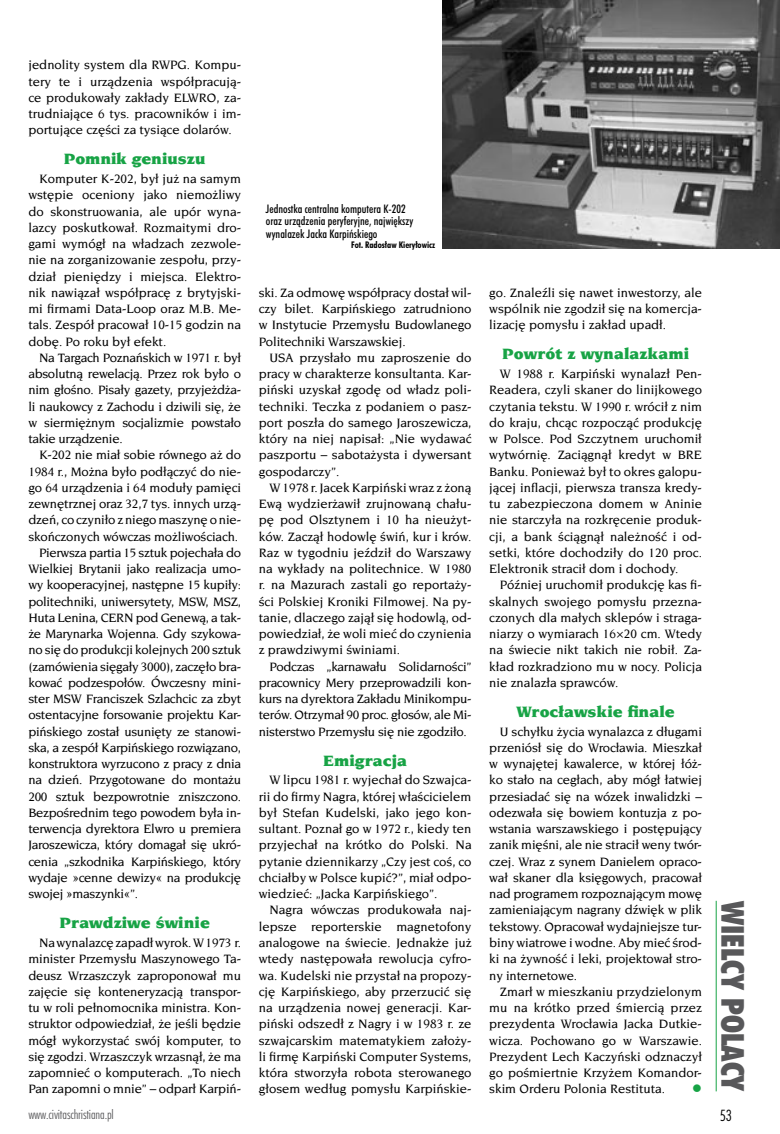
<style>
.page{position:relative;width:780px;height:1134px;background:#fff}
.page>*{position:absolute;margin:0;border:0;box-sizing:border-box;transform-origin:0 0}
.t1{font:30px "Futura X Blk Cn PL";color:#58585a}
.t2{font:900 16.25px "ITC Novarese LTCE";color:#17a345}
.t3{font:15px "Futura Lt Cn PL";color:#000}
.t4{font:500 13.12px/16.2px "ITC Novarese LTCE";letter-spacing:-.01em;color:#000;text-align:justify}
.t5{font:13.12px "Wingdings";color:#17a345}
.t6{font:12.5px "Futura Lt Cn PL";color:#58585a}
.t7{font:11.25px/12.5px "Futura Md Cn PL";color:#000}
.t8{font:8.75px "Futura Bd Cn PL";color:#000}
</style>
<div class="page">
<hr style="left:716px;top:901px;width:1px;height:190px;background:#17a345">
<img style="left:442px;top:0;width:338px;height:248px">
<p class="t4" style="left:28px;top:57px;width:214px">jednolity system dla RWPG. Kompu&shy;tery te i urządzenia współpracują&shy;ce produkowały zakłady ELWRO, za&shy;trudniające 6 tys. pracowników i im&shy;portujące części za tysiące dolarów.</p>
<p class="t2" style="left:64px;top:150px;width:143px">Pomnik geniuszu</p>
<p class="t4" style="left:28px;top:171px;width:214px;text-indent:11px">Komputer K-202, był już na samym wstępie oceniony jako niemożliwy do skonstruowania, ale upór wyna&shy;lazcy poskutkował. Rozmaitymi dro&shy;gami wymógł na władzach zezwole&shy;nie na zorganizowanie zespołu, przy&shy;dział pieniędzy i miejsca. Elektro&shy;nik nawiązał współpracę z brytyjski&shy;mi firmami Data-Loop oraz M.B. Me&shy;tals. Zespół pracował 10-15 godzin na dobę. Po roku był efekt.</p>
<p class="t4" style="left:28px;top:349px;width:214px;text-indent:11px">Na Targach Poznańskich w 1971 r. był absolutną rewelacją. Przez rok było o nim głośno. Pisały gazety, przyjeżdża&shy;li naukowcy z Zachodu i dziwili się, że w siermiężnym socjalizmie powstało takie urządzenie.</p>
<p class="t4" style="left:39px;top:447px;width:203px">K-202 nie miał sobie równego aż do</p>
<p class="t4" style="left:28px;top:463px;width:214px">1984 r., Można było podłączyć do nie-</p>
<p class="t4" style="left:28px;top:479px;width:214px">go 64 urządzenia i 64 moduły pamięci</p>
<p class="t4" style="left:28px;top:496px;width:214px">zewnętrznej oraz 32,7 tys. innych urzą-</p>
<p class="t4" style="left:28px;top:512px;width:214px">dzeń, co czyniło z niego maszynę o nie-</p>
<p class="t4" style="left:28px;top:528px;width:211px">skończonych wówczas możliwościach.</p>
<p class="t4" style="left:39px;top:544px;width:203px">Pierwsza partia 15 sztuk pojechała do</p>
<p class="t4" style="left:28px;top:561px;width:214px">Wielkiej Brytanii jako realizacja umo-</p>
<p class="t4" style="left:28px;top:577px;width:214px">wy kooperacyjnej, następne 15 kupiły:</p>
<p class="t4" style="left:28px;top:593px;width:214px">politechniki, uniwersytety, MSW, MSZ,</p>
<p class="t4" style="left:28px;top:609px;width:214px">Huta Lenina, CERN pod Genewą, a tak-</p>
<p class="t4" style="left:28px;top:626px;width:214px">że Marynarka Wojenna. Gdy szykowa-</p>
<p class="t4" style="left:28px;top:642px;width:214px">no się do produkcji kolejnych 200 sztuk</p>
<p class="t4" style="left:28px;top:658px;width:214px">(zamówienia sięgały 3000), zaczęło bra-</p>
<p class="t4" style="left:28px;top:674px;width:214px">kować podzespołów. Ówczesny mini-</p>
<p class="t4" style="left:28px;top:691px;width:214px">ster MSW Franciszek Szlachcic za zbyt</p>
<p class="t4" style="left:28px;top:707px;width:214px">ostentacyjne forsowanie projektu Kar-</p>
<p class="t4" style="left:28px;top:723px;width:214px">pińskiego został usunięty ze stanowi-</p>
<p class="t4" style="left:28px;top:739px;width:214px">ska, a zespół Karpińskiego rozwiązano,</p>
<p class="t4" style="left:28px;top:756px;width:214px">konstruktora wyrzucono z pracy z dnia</p>
<p class="t4" style="left:28px;top:772px;width:214px">na dzień. Przygotowane do montażu</p>
<p class="t4" style="left:28px;top:788px;width:214px">200 sztuk bezpowrotnie zniszczono.</p>
<p class="t4" style="left:28px;top:804px;width:214px">Bezpośrednim tego powodem była in-</p>
<p class="t4" style="left:28px;top:821px;width:214px">terwencja dyrektora Elwro u premiera</p>
<p class="t4" style="left:28px;top:837px;width:214px">Jaroszewicza, który domagał się ukró-</p>
<p class="t4" style="left:28px;top:853px;width:214px">cenia „szkodnika Karpińskiego, który</p>
<p class="t4" style="left:28px;top:869px;width:214px">wydaje »cenne dewizy« na produkcję</p>
<p class="t4" style="left:28px;top:886px;width:111px">swojej »maszynki«”.</p>
<p class="t2" style="left:59px;top:914px;width:152px">Prawdziwe świnie</p>
<p class="t4" style="left:28px;top:934px;width:214px;text-indent:11px">Na wynalazcę zapadł wyrok. W 1973 r. minister Przemysłu Maszynowego Ta&shy;deusz Wrzaszczyk zaproponował mu zajęcie się konteneryzacją transpor&shy;tu w roli pełnomocnika ministra. Kon&shy;struktor odpowiedział, że jeśli będzie mógł wykorzystać swój komputer, to się zgodzi. Wrzaszczyk wrzasnął, że ma zapomnieć o komputerach. „To niech Pan zapomni o mnie” – odparł Karpiń-</p>
<p class="t7" style="left:266px;top:202px;width:149px">Jednostka centralna komputera K-202 oraz urządzenia peryferyjne, największy wynalazek Jacka Karpińskiego</p>
<p class="t8" style="left:351px;top:239px;width:85px">Fot. Radosław Kieryłowicz</p>
<p class="t4" style="left:259px;top:284px;width:214px">ski. Za odmowę współpracy dostał wil&shy;czy bilet. Karpińskiego zatrudniono w Instytucie Przemysłu Budowlanego Politechniki Warszawskiej.</p>
<p class="t4" style="left:259px;top:349px;width:214px;text-indent:11px">USA przysłało mu zaproszenie do pracy w charakterze konsultanta. Kar&shy;piński uzyskał zgodę od władz poli&shy;techniki. Teczka z podaniem o pasz&shy;port poszła do samego Jaroszewicza, który na niej napisał: „Nie wydawać paszportu – sabotażysta i dywersant gospodarczy”.</p>
<p class="t4" style="left:259px;top:479px;width:214px;text-indent:11px">W 1978 r. Jacek Karpiński wraz z żoną Ewą wydzierżawił zrujnowaną chału&shy;pę pod Olsztynem i 10 ha nieużyt&shy;ków. Zaczął hodowlę świń, kur i krów.<br>Raz w tygodniu jeździł do Warszawy na wykłady na politechnice. W 1980 r. na Mazurach zastali go reportaży&shy;ści Polskiej Kroniki Filmowej. Na py&shy;tanie, dlaczego zajął się hodowlą, od&shy;powiedział, że woli mieć do czynienia z prawdziwymi świniami.</p>
<p class="t4" style="left:259px;top:658px;width:214px;text-indent:11px">Podczas „karnawału Solidarności” pracownicy Mery przeprowadzili kon&shy;kurs na dyrektora Zakładu Minikompu&shy;terów. Otrzymał 90 proc. głosów, ale Mi&shy;nisterstwo Przemysłu się nie zgodziło.</p>
<p class="t2" style="left:323px;top:751px;width:85px">Emigracja</p>
<p class="t4" style="left:259px;top:772px;width:214px;text-indent:11px">W lipcu 1981 r. wyjechał do Szwajca&shy;rii do firmy Nagra, której właścicielem był Stefan Kudelski, jako jego kon&shy;sultant. Poznał go w 1972 r., kiedy ten przyjechał na krótko do Polski. Na pytanie dziennikarzy „Czy jest coś, co chciałby w Polsce kupić?”, miał odpo&shy;wiedzieć: „Jacka Karpińskiego”.</p>
<p class="t4" style="left:259px;top:902px;width:214px;text-indent:11px">Nagra wówczas produkowała naj&shy;lepsze reporterskie magnetofony analogowe na świecie. Jednakże już wtedy następowała rewolucja cyfro&shy;wa. Kudelski nie przystał na propozy&shy;cję Karpińskiego, aby przerzucić się na urządzenia nowej generacji. Kar&shy;piński odszedł z Nagry i w 1983 r. ze szwajcarskim matematykiem założy&shy;li firmę Karpiński Computer Systems, która stworzyła robota sterowanego głosem według pomysłu Karpińskie-</p>
<p class="t4" style="left:489px;top:284px;width:214px">go. Znaleźli się nawet inwestorzy, ale wspólnik nie zgodził się na komercja&shy;lizację pomysłu i zakład upadł.</p>
<p class="t2" style="left:502px;top:345px;width:188px">Powrót z wynalazkami</p>
<p class="t4" style="left:489px;top:366px;width:214px;text-indent:11px">W 1988 r. Karpiński wynalazł Pen-Readera, czyli skaner do linijkowego czytania tekstu. W 1990 r. wrócił z nim do kraju, chcąc rozpocząć produkcję w Polsce. Pod Szczytnem uruchomił wytwórnię. Zaciągnął kredyt w BRE Banku. Ponieważ był to okres galopu&shy;jącej inflacji, pierwsza transza kredy&shy;tu zabezpieczona domem w Aninie nie starczyła na rozkręcenie produk&shy;cji, a bank ściągnął należność i od&shy;setki, które dochodziły do 120 proc.<br>Elektronik stracił dom i dochody.</p>
<p class="t4" style="left:489px;top:577px;width:214px;text-indent:11px">Później uruchomił produkcję kas fi&shy;skalnych swojego pomysłu przezna&shy;czonych dla małych sklepów i straga&shy;niarzy o wymiarach 16×20 cm. Wtedy na świecie nikt takich nie robił. Za&shy;kład rozkradziono mu w nocy. Policja nie znalazła sprawców.</p>
<p class="t2" style="left:516px;top:702px;width:160px">Wrocławskie finale</p>
<p class="t4" style="left:489px;top:723px;width:214px;text-indent:11px">U schyłku życia wynalazca z długami przeniósł się do Wrocławia. Mieszkał w wynajętej kawalerce, w której łóż&shy;ko stało na cegłach, aby mógł łatwiej przesiadać się na wózek inwalidzki – odezwała się bowiem kontuzja z po&shy;wstania warszawskiego i postępujący zanik mięśni, ale nie stracił weny twór&shy;czej. Wraz z synem Danielem opraco&shy;wał skaner dla księgowych, pracował nad programem rozpoznającym mowę zamieniającym nagrany dźwięk w plik tekstowy. Opracował wydajniejsze tur&shy;biny wiatrowe i wodne. Aby mieć środ&shy;ki na żywność i leki, projektował stro&shy;ny internetowe.</p>
<p class="t4" style="left:489px;top:983px;width:214px;text-indent:11px">Zmarł w mieszkaniu przydzielonym mu na krótko przed śmiercią przez prezydenta Wrocławia Jacka Dutkie&shy;wicza. Pochowano go w Warszawie.<br>Prezydent Lech Kaczyński odznaczył go pośmiertnie Krzyżem Komandor&shy;skim Orderu Polonia Restituta.</p>
<p class="t5" style="left:692px;top:1081px;width:11px">●</p>
<h1 class="t1" style="left:752px;top:901px;width:193px;rotate:90deg">Wielcy polacy</h1>
<p class="t6" style="left:28px;top:1106px;width:87px">www.civitaschristiana.pl</p>
<p class="t3" style="left:719px;top:1106px;width:7px">53</p>
</div>
